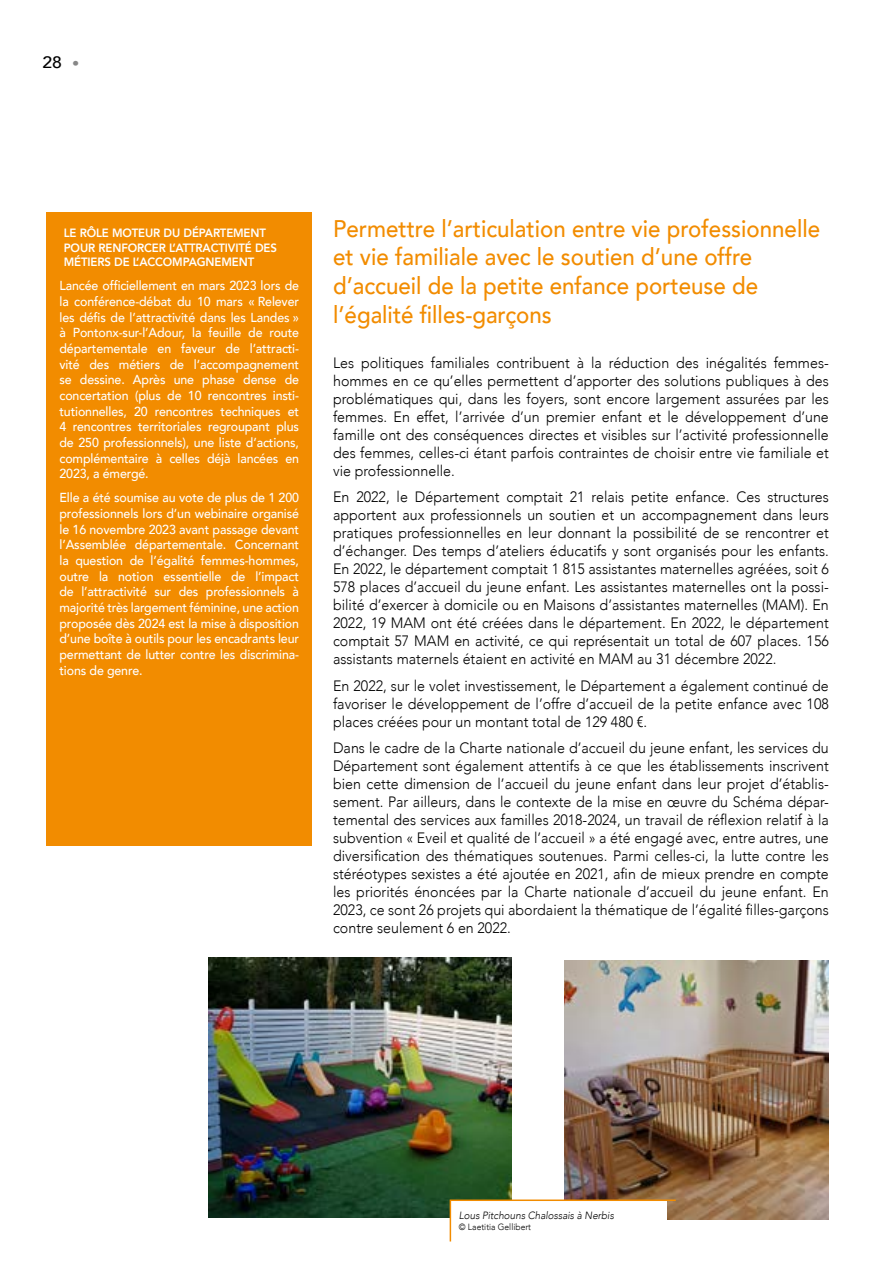
<style>
.page{position:relative;width:893px;height:1263px;background:#fff}
.page>*{position:absolute;margin:0;border:0;box-sizing:border-box;transform-origin:0 0}
.t1{font:500 24px/28.8px "Avenir";color:#f28c00;scale:.93 1}
.t2{font:500 16.5px "Avenir";color:#000;scale:1.07 1}
.t3{font:300 15px/18px "Avenir";color:#000;text-align:justify;scale:.95 1}
.t4{font:500 13.05px/15.6px "Avenir";letter-spacing:-.01em;color:#fff;text-align:justify;scale:.95 1}
.t5{font:800 12px/14.4px "Avenir";letter-spacing:-.01em;color:#fff;scale:.95 1}
.t6{font:italic 300 10.5px "Avenir";color:#000;scale:.95 1}
.t7{font:300 9px "Avenir";color:#000;scale:.95 1}
.s1{font-weight:900;font-size:13.5px;color:#878787}
</style>
<div class="page">
<img style="left:209px;top:958px;width:302px;height:259px">
<img style="left:565px;top:960px;width:264px;height:259px">
<div style="left:47px;top:213px;width:265px;height:633px;background:#f28c00"></div>
<svg style="left:449px;top:1199px;width:228px;height:43px"></svg>
<p class="t2" style="left:43px;top:48px;width:36px">28 <span class="s1">•</span></p>
<p class="t5" style="left:64px;top:226px;width:226px">LE RÔLE MOTEUR DU DÉPARTEMENT<br>POUR RENFORCER L’ATTRACTIVITÉ DES<br>MÉTIERS DE L’ACCOMPAGNEMENT</p>
<p class="t4" style="left:60px;top:277px;width:254px">Lancée officiellement en mars 2023 lors de la conférence-débat du 10 mars « Relever les défis de l’attractivité dans les Landes » à Pontonx-sur-l’Adour, la feuille de route départementale en faveur de l’attracti&shy;vité des métiers de l’accompagnement se dessine. Après une phase dense de concertation (plus de 10 rencontres insti&shy;tutionnelles, 20 rencontres techniques et 4 rencontres territoriales regroupant plus de 250 professionnels), une liste d’actions, complémentaire à celles déjà lancées en 2023, a émergé.</p>
<p class="t4" style="left:60px;top:489px;width:254px">Elle a été soumise au vote de plus de 1 200 professionnels lors d’un webinaire organisé le 16 novembre 2023 avant passage devant l’Assemblée départementale. Concernant la question de l’égalité femmes-hommes, outre la notion essentielle de l’impact de l’attractivité sur des professionnels à majorité très largement féminine, une action proposée dès 2024 est la mise à disposition d’une boîte à outils pour les encadrants leur permettant de lutter contre les discrimina&shy;tions de genre.</p>
<h1 class="t1" style="left:333px;top:213px;width:525px">Permettre l’articulation entre vie professionnelle et vie familiale avec le soutien d’une offre d’accueil de la petite enfance porteuse de l’égalité filles-garçons</h1>
<p class="t3" style="left:333px;top:353px;width:523px">Les politiques familiales contribuent à la réduction des inégalités femmes&shy;hommes en ce qu’elles permettent d’apporter des solutions publiques à des problématiques qui, dans les foyers, sont encore largement assurées par les femmes. En effet, l’arrivée d’un premier enfant et le développement d’une famille ont des conséquences directes et visibles sur l’activité professionnelle des femmes, celles-ci étant parfois contraintes de choisir entre vie familiale et vie professionnelle.</p>
<p class="t3" style="left:333px;top:488px;width:523px">En 2022, le Département comptait 21 relais petite enfance. Ces structures apportent aux professionnels un soutien et un accompagnement dans leurs pratiques professionnelles en leur donnant la possibilité de se rencontrer et d’échanger. Des temps d’ateliers éducatifs y sont organisés pour les enfants.<br>En 2022, le département comptait 1 815 assistantes maternelles agréées, soit 6<br>578 places d’accueil du jeune enfant. Les assistantes maternelles ont la possi&shy;bilité d’exercer à domicile ou en Maisons d’assistantes maternelles (MAM). En 2022, 19 MAM ont été créées dans le département. En 2022, le département comptait 57 MAM en activité, ce qui représentait un total de 607 places. 156 assistants maternels étaient en activité en MAM au 31 décembre 2022.</p>
<p class="t3" style="left:333px;top:676px;width:523px">En 2022, sur le volet investissement, le Département a également continué de favoriser le développement de l’offre d’accueil de la petite enfance avec 108 places créées pour un montant total de 129 480 €.</p>
<p class="t3" style="left:333px;top:739px;width:523px">Dans le cadre de la Charte nationale d’accueil du jeune enfant, les services du Département sont également attentifs à ce que les établissements inscrivent bien cette dimension de l’accueil du jeune enfant dans leur projet d’établis&shy;sement. Par ailleurs, dans le contexte de la mise en œuvre du Schéma dépar&shy;temental des services aux familles 2018-2024, un travail de réflexion relatif à la subvention « Eveil et qualité de l’accueil » a été engagé avec, entre autres, une diversification des thématiques soutenues. Parmi celles-ci, la lutte contre les stéréotypes sexistes a été ajoutée en 2021, afin de mieux prendre en compte les priorités énoncées par la Charte nationale d’accueil du jeune enfant. En 2023, ce sont 26 projets qui abordaient la thématique de l’égalité filles-garçons contre seulement 6 en 2022.</p>
<p class="t6" style="left:459px;top:1209px;width:165px">Lous Pitchouns Chalossais à Nerbis</p>
<p class="t7" style="left:459px;top:1221px;width:78px">© Laetitia Gellibert</p>
</div>
